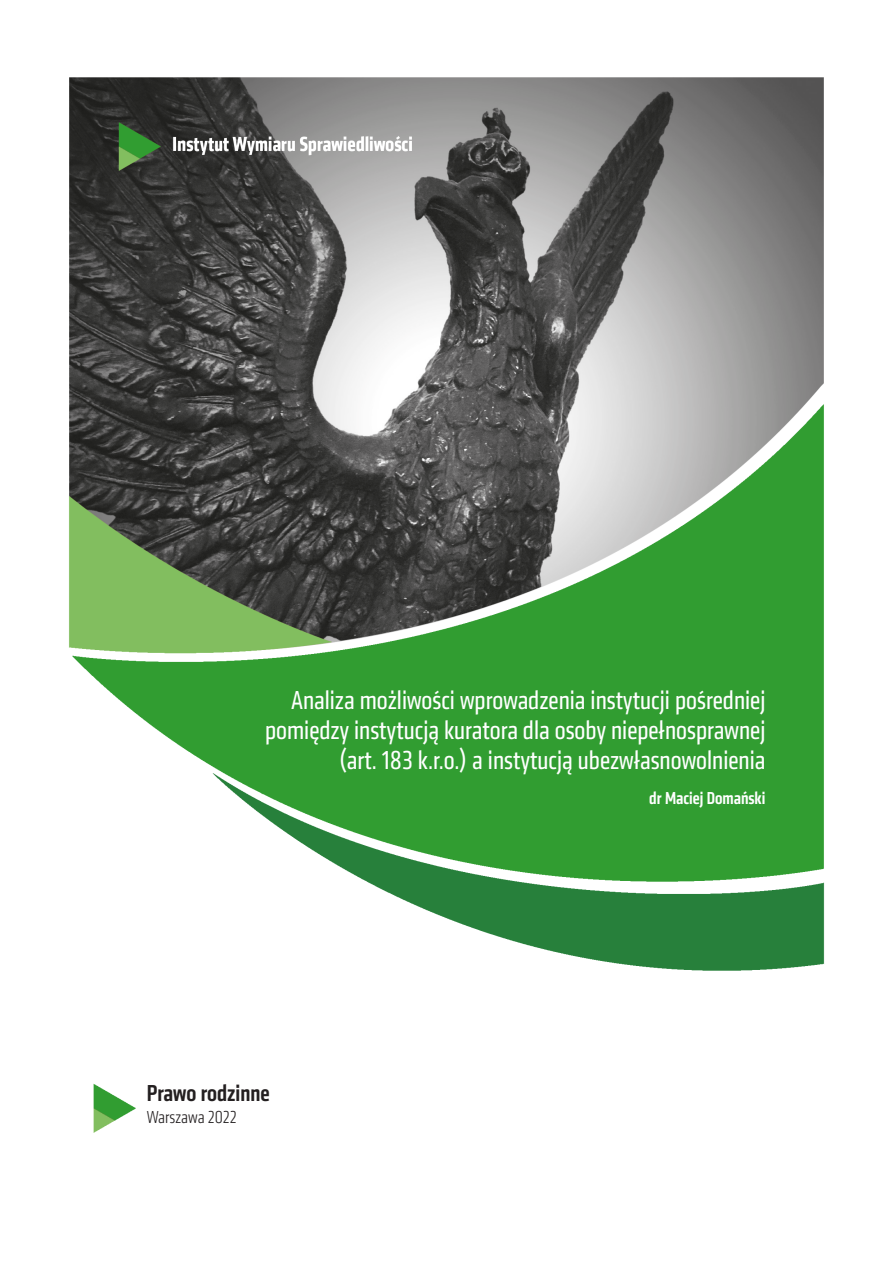
<style>
.page{position:relative;width:893px;height:1263px;background:#fff}
.page>*{position:absolute;margin:0;border:0;box-sizing:border-box;transform-origin:0 0}
.Tytul_okladka{font:27px/30px "Klavika Condensed";color:#fff;text-align:right}
.t1{font:500 24px "Klavika Condensed";color:#231f20}
.Autor_okladka{font:500 18px "Klavika Condensed";color:#fff}
.t2{font:300 18px "Klavika Condensed";letter-spacing:-.005em;color:#231f20}
</style>
<div class="page">
<img style="left:69px;top:77px;width:756px;height:1056px">
<p class="Tytul_okladka" style="left:265px;top:685px;width:502px">Analiza możliwości wprowadzenia instytucji pośredniej pomiędzy instytucją kuratora dla osoby niepełnosprawnej (art. 183 k.r.o.) a instytucją ubezwłasnowolnienia</p>
<p class="Autor_okladka" style="left:649px;top:786px;width:118px">dr Maciej Domański</p>
<p class="t1" style="left:147px;top:1078px;width:124px">Prawo rodzinne</p>
<p class="t2" style="left:147px;top:1107px;width:91px">Warszawa 2022</p>
</div>
